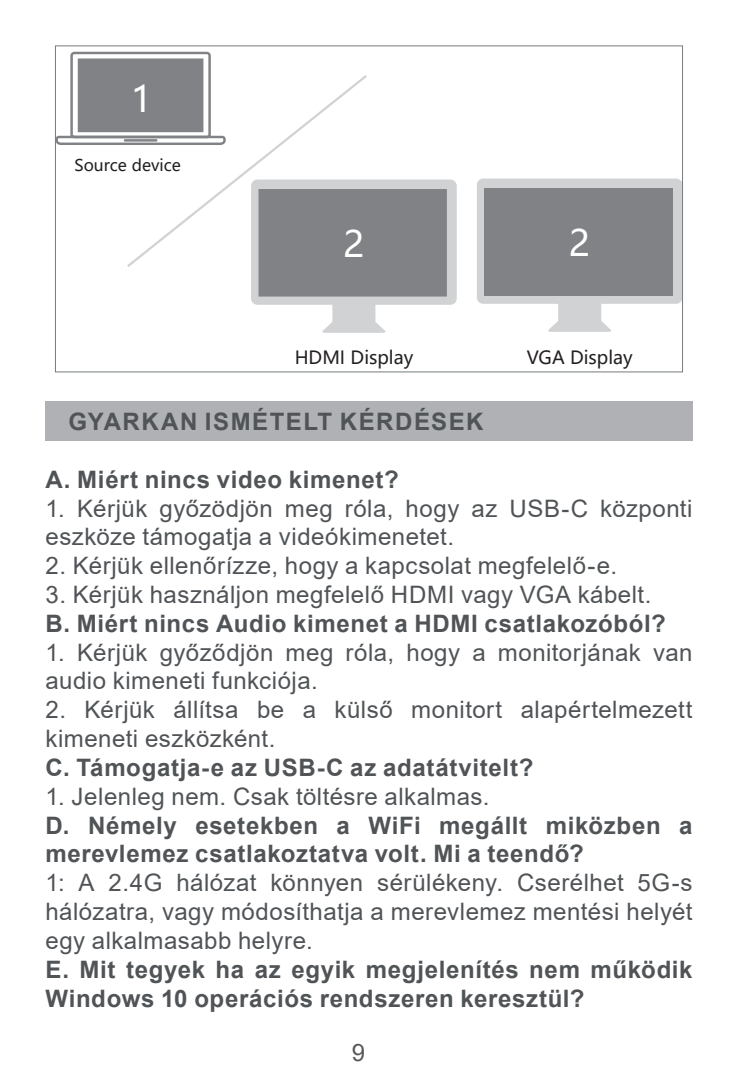
<style>
.page{position:relative;width:738px;height:1078px;background:#fff}
.page>*{position:absolute;margin:0;border:0;box-sizing:border-box;transform-origin:0 0}
.t1{font:36px "Microsoft Ya Hei";color:#fff}
.t2{font:24px/28.8px "Arial";letter-spacing:.02em;color:#505457}
.UPPERCASE_TITLE{font:700 24px/28.8px "Arial";letter-spacing:.025em;color:#505457}
.UPPERCASE_TITLE-2{font:700 24px "Arial";letter-spacing:.06em;color:#505457}
.t3{font:24px "Arial";color:#57585a}
.t4{font:18px "Microsoft Ya Hei";color:#231f20}
.t5{font:16px "Microsoft Ya Hei";color:#231f20}
</style>
<div class="page">
<div style="left:45px;top:401px;width:647px;height:39px;background:#afb1b4"></div>
<svg style="left:57px;top:52px;width:154px;height:93px"></svg>
<svg style="left:477px;top:178px;width:203px;height:154px"></svg>
<div style="left:484px;top:188px;width:188px;height:107px;background:#808285"></div>
<svg style="left:251px;top:179px;width:205px;height:154px"></svg>
<svg style="left:124px;top:73px;width:245px;height:196px"></svg>
<p class="t1" style="left:131px;top:75px;width:23px">1</p>
<p class="t5" style="left:74px;top:154px;width:108px">Source device</p>
<p class="t1" style="left:343px;top:219px;width:23px">2</p>
<p class="t1" style="left:568px;top:218px;width:23px">2</p>
<p class="t4" style="left:294px;top:345px;width:120px">HDMI Display</p>
<p class="t4" style="left:526px;top:345px;width:107px">VGA Display</p>
<p class="UPPERCASE_TITLE-2" style="left:68px;top:404px;width:416px">GYARKAN ISMÉTELT KÉRDÉSEK</p>
<p class="UPPERCASE_TITLE" style="left:45px;top:465px;width:354px">A. Miért nincs video kimenet?</p>
<p class="t2" style="left:45px;top:493px;width:648px">1. Kérjük győzödjön meg róla, hogy az USB-C központi eszköze támogatja a videókimenetet.</p>
<p class="t2" style="left:45px;top:551px;width:572px">2. Kérjük ellenőrízze, hogy a kapcsolat megfelelő-e.</p>
<p class="t2" style="left:45px;top:580px;width:607px">3. Kérjük használjon megfelelő HDMI vagy VGA kábelt.</p>
<p class="UPPERCASE_TITLE" style="left:45px;top:609px;width:621px">B. Miért nincs Audio kimenet a HDMI csatlakozóból?</p>
<p class="t2" style="left:45px;top:637px;width:648px">1. Kérjük győződjön meg róla, hogy a monitorjának van audio kimeneti funkciója.</p>
<p class="t2" style="left:45px;top:695px;width:648px">2. Kérjük állítsa be a külső monitort alapértelmezett kimeneti eszközként.</p>
<p class="UPPERCASE_TITLE" style="left:45px;top:753px;width:489px">C. Támogatja-e az USB-C az adatátvitelt?</p>
<p class="t2" style="left:45px;top:781px;width:445px">1. Jelenleg nem. Csak töltésre alkalmas.</p>
<p class="UPPERCASE_TITLE" style="left:45px;top:810px;width:648px">D. Némely esetekben a WiFi megállt miközben a merevlemez csatlakoztatva volt. Mi a teendő?</p>
<p class="t2" style="left:45px;top:868px;width:648px;text-align:justify">1: A 2.4G hálózat könnyen sérülékeny. Cserélhet 5G-s hálózatra, vagy módosíthatja a merevlemez mentési helyét egy alkalmasabb helyre.</p>
<p class="UPPERCASE_TITLE" style="left:45px;top:954px;width:648px">E. Mit tegyek ha az egyik megjelenítés nem működik<br>Windows 10 operációs rendszeren keresztül?</p>
<p class="t3" style="left:351px;top:1036px;width:15px">9</p>
</div>
